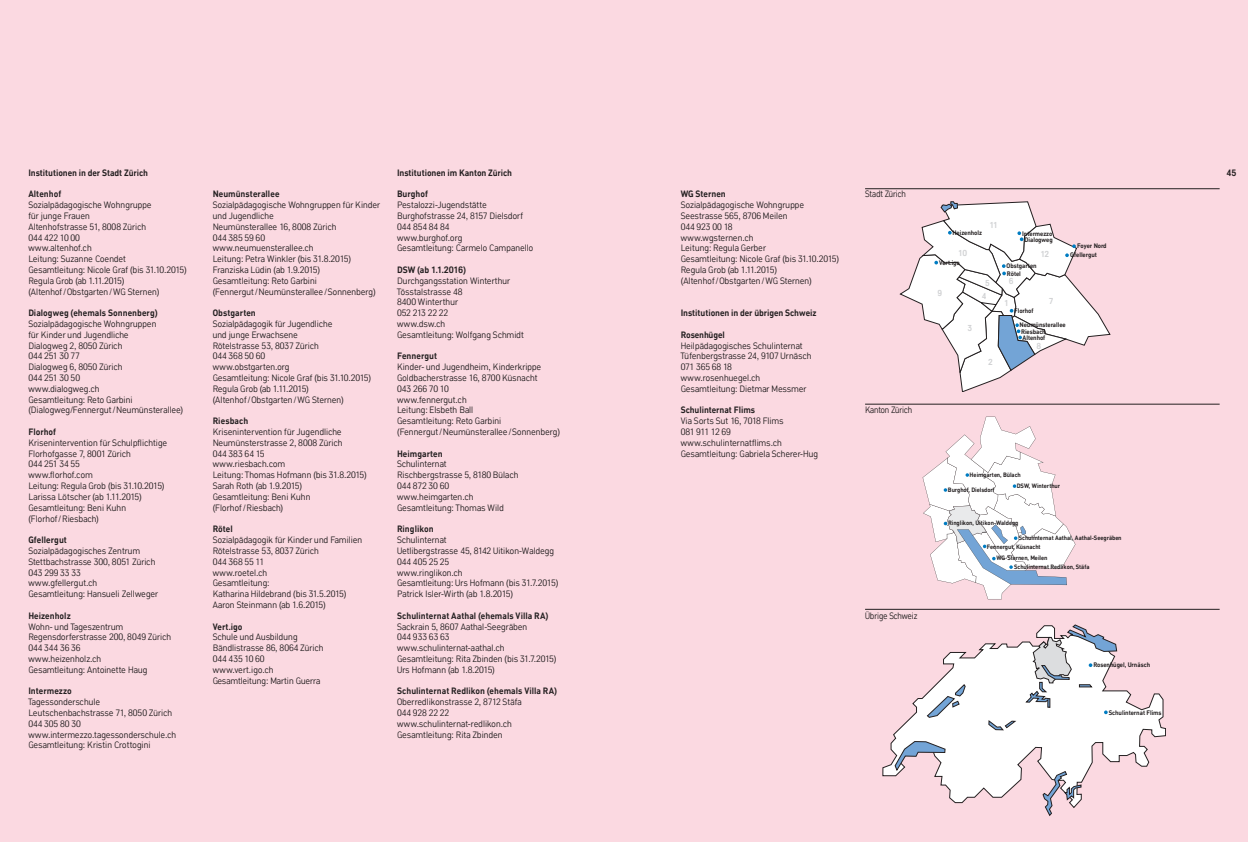
<style>
.page{position:relative;width:1248px;height:842px;background:#fff}
.page>*{position:absolute;margin:0;border:0;box-sizing:border-box;transform-origin:0 0}
.t1{font:9px/10.8px "Zkj";letter-spacing:.01em;color:#231f20}
.t2{font:700 9px "Zkj";letter-spacing:.01em;color:#231f20}
.t3{font:9px "Zkj";letter-spacing:.01em;color:#231f20;scale:.94 1}
.t4{font:9px "Zkj";letter-spacing:-.015em;color:#231f20;scale:.94 1}
.t5{font:700 8.4px "Zkj";color:#d1d2d4}
.t6{font:700 6.4px/7.3px "Zkj";color:#231f20}
.t7{font:700 6.1px/8.7px "Zkj";color:#231f20}
</style>
<div class="page">
<div style="left:0;top:0;width:624px;height:842px;background:#fbd9e1"></div>
<div style="left:624px;top:0;width:623px;height:842px;background:#fbd9e1"></div>
<svg style="left:882px;top:641px;width:283px;height:163px"></svg>
<svg style="left:988px;top:720px;width:27px;height:10px"></svg>
<svg style="left:927px;top:684px;width:38px;height:34px"></svg>
<svg style="left:1042px;top:771px;width:39px;height:45px"></svg>
<svg style="left:894px;top:741px;width:51px;height:29px"></svg>
<svg style="left:1025px;top:625px;width:91px;height:89px;background:#dfdce1"></svg>
<svg style="left:922px;top:417px;width:153px;height:182px"></svg>
<svg style="left:899px;top:201px;width:211px;height:191px"></svg>
<hr style="left:865px;top:189px;width:354px;height:1px;background:#231f20">
<hr style="left:865px;top:404px;width:354px;height:1px;background:#231f20">
<hr style="left:865px;top:609px;width:354px;height:1px;background:#231f20">
<p class="t2" style="left:28px;top:167px;width:121px">Institutionen in der Stadt Zürich</p>
<p class="t2" style="left:28px;top:189px;width:34px">Altenhof</p>
<p class="t1" style="left:28px;top:200px;width:160px">Sozialpädagogische Wohngruppe<br>für junge Frauen<br>Altenhofstrasse 51, 8008 Zürich<br>044 422 10 00<br>www.altenhof.ch<br>Leitung: Suzanne Coendet<br>Gesamtleitung: Nicole Graf (bis 31.10.2015)<br>Regula Grob (ab 1.11.2015) (Altenhof/Obstgarten/WG Sternen)</p>
<p class="t2" style="left:28px;top:308px;width:131px">Dialogweg (ehemals Sonnenberg)</p>
<p class="t1" style="left:28px;top:319px;width:156px">Sozialpädagogische Wohngruppen<br>für Kinder und Jugendliche<br>Dialogweg 2, 8050 Zürich<br>044 251 30 77<br>Dialogweg 6, 8050 Zürich<br>044 251 30 50<br>www.dialogweg.ch<br>Gesamtleitung: Reto Garbini (Dialogweg/Fennergut/Neumünsterallee)</p>
<p class="t2" style="left:28px;top:426px;width:29px">Florhof</p>
<p class="t1" style="left:28px;top:438px;width:140px">Krisenintervention für Schulpflichtige<br>Florhofgasse 7, 8001 Zürich<br>044 251 34 55<br>www.florhof.com<br>Leitung: Regula Grob (bis 31.10.2015)<br>Larissa Lötscher (ab 1.11.2015)<br>Gesamtleitung: Beni Kuhn (Florhof/Riesbach)</p>
<p class="t2" style="left:28px;top:534px;width:40px">Gfellergut</p>
<p class="t1" style="left:28px;top:546px;width:131px">Sozialpädagogisches Zentrum<br>Stettbachstrasse 300, 8051 Zürich<br>043 299 33 33<br>www.gfellergut.ch<br>Gesamtleitung: Hansueli Zellweger</p>
<p class="t2" style="left:28px;top:610px;width:44px">Heizenholz</p>
<p class="t1" style="left:28px;top:621px;width:144px">Wohn- und Tageszentrum<br>Regensdorferstrasse 200, 8049 Zürich<br>044 344 36 36<br>www.heizenholz.ch<br>Gesamtleitung: Antoinette Haug</p>
<p class="t2" style="left:28px;top:686px;width:45px">Intermezzo</p>
<p class="t1" style="left:28px;top:697px;width:149px">Tagessonderschule<br>Leutschenbachstrasse 71, 8050 Zürich<br>044 305 80 30 www.intermezzo.tagessonderschule.ch<br>Gesamtleitung: Kristin Crottogini</p>
<p class="t2" style="left:213px;top:189px;width:68px">Neumünsterallee</p>
<p class="t1" style="left:213px;top:200px;width:169px">Sozialpädagogische Wohngruppen für Kinder und Jugendliche<br>Neumünsterallee 16, 8008 Zürich<br>044 385 59 60<br>www.neumuensterallee.ch<br>Leitung: Petra Winkler (bis 31.8.2015)<br>Franziska Lüdin (ab 1.9.2015)<br>Gesamtleitung: Reto Garbini (Fennergut/Neumünsterallee/Sonnenberg)</p>
<p class="t2" style="left:213px;top:308px;width:45px">Obstgarten</p>
<p class="t1" style="left:213px;top:319px;width:160px">Sozialpädagogik für Jugendliche<br>und junge Erwachsene<br>Rötelstrasse 53, 8037 Zürich<br>044 368 50 60<br>www.obstgarten.org<br>Gesamtleitung: Nicole Graf (bis 31.10.2015)<br>Regula Grob (ab 1.11.2015) (Altenhof/Obstgarten/WG Sternen)</p>
<p class="t2" style="left:213px;top:416px;width:37px">Riesbach</p>
<p class="t1" style="left:213px;top:427px;width:155px">Krisenintervention für Jugendliche<br>Neumünsterstrasse 2, 8008 Zürich<br>044 383 64 15<br>www.riesbach.com<br>Leitung: Thomas Hofmann (bis 31.8.2015)<br>Sarah Roth (ab 1.9.2015)<br>Gesamtleitung: Beni Kuhn (Florhof/Riesbach)</p>
<p class="t2" style="left:213px;top:524px;width:22px">Rötel</p>
<p class="t1" style="left:213px;top:535px;width:151px">Sozialpädagogik für Kinder und Familien<br>Rötelstrasse 53, 8037 Zürich<br>044 368 55 11<br>www.roetel.ch<br>Gesamtleitung:<br>Katharina Hildebrand (bis 31.5.2015)<br>Aaron Steinmann (ab 1.6.2015)</p>
<p class="t2" style="left:213px;top:621px;width:31px">Vert.igo</p>
<p class="t1" style="left:213px;top:632px;width:112px">Schule und Ausbildung<br>Bändlistrasse 86, 8064 Zürich<br>044 435 10 60 www.vert.igo.ch<br>Gesamtleitung: Martin Guerra</p>
<p class="t2" style="left:397px;top:167px;width:116px">Institutionen im Kanton Zürich</p>
<p class="t2" style="left:397px;top:189px;width:32px">Burghof</p>
<p class="t1" style="left:397px;top:200px;width:138px">Pestalozzi-Jugendstätte<br>Burghofstrasse 24, 8157 Dielsdorf<br>044 854 84 84<br>www.burghof.org<br>Gesamtleitung: Carmelo Campanello</p>
<p class="t2" style="left:397px;top:264px;width:70px">DSW (ab 1.1.2016)</p>
<p class="t1" style="left:397px;top:276px;width:128px">Durchgangsstation Winterthur<br>Tösstalstrasse 48<br>8400 Winterthur<br>052 213 22 22<br>www.dsw.ch<br>Gesamtleitung: Wolfgang Schmidt</p>
<p class="t2" style="left:397px;top:351px;width:41px">Fennergut</p>
<p class="t1" style="left:397px;top:362px;width:164px">Kinder- und Jugendheim, Kinderkrippe<br>Goldbacherstrasse 16, 8700 Küsnacht<br>043 266 70 10<br>www.fennergut.ch<br>Leitung: Elsbeth Ball<br>Gesamtleitung: Reto Garbini (Fennergut/Neumünsterallee/Sonnenberg)</p>
<p class="t2" style="left:397px;top:448px;width:47px">Heimgarten</p>
<p class="t1" style="left:397px;top:459px;width:123px">Schulinternat<br>Rischbergstrasse 5, 8180 Bülach<br>044 872 30 60 www.heimgarten.ch<br>Gesamtleitung: Thomas Wild</p>
<p class="t2" style="left:397px;top:524px;width:38px">Ringlikon</p>
<p class="t1" style="left:397px;top:535px;width:162px">Schulinternat<br>Uetlibergstrasse 45, 8142 Uitikon-Waldegg<br>044 405 25 25<br>www.ringlikon.ch<br>Gesamtleitung: Urs Hofmann (bis 31.7.2015)<br>Patrick Isler-Wirth (ab 1.8.2015)</p>
<p class="t2" style="left:397px;top:610px;width:153px">Schulinternat Aathal (ehemals Villa RA)</p>
<p class="t1" style="left:397px;top:621px;width:161px">Sackrain 5, 8607 Aathal-Seegräben<br>044 933 63 63 www.schulinternat-aathal.ch<br>Gesamtleitung: Rita Zbinden (bis 31.7.2015)<br>Urs Hofmann (ab 1.8.2015)</p>
<p class="t2" style="left:397px;top:686px;width:161px">Schulinternat Redlikon (ehemals Villa RA)</p>
<p class="t1" style="left:397px;top:697px;width:126px">Oberredlikonstrasse 2, 8712 Stäfa<br>044 928 22 22 www.schulinternat-redlikon.ch<br>Gesamtleitung: Rita Zbinden</p>
<p class="t2" style="left:680px;top:189px;width:47px">WG Sternen</p>
<p class="t1" style="left:680px;top:200px;width:160px">Sozialpädagogische Wohngruppe<br>Seestrasse 565, 8706 Meilen<br>044 923 00 18<br>www.wgsternen.ch<br>Leitung: Regula Gerber<br>Gesamtleitung: Nicole Graf (bis 31.10.2015)<br>Regula Grob (ab 1.11.2015) (Altenhof/Obstgarten/WG Sternen)</p>
<p class="t2" style="left:680px;top:308px;width:137px">Institutionen in der übrigen Schweiz</p>
<p class="t2" style="left:680px;top:329px;width:45px">Rosenhügel</p>
<p class="t1" style="left:680px;top:340px;width:132px">Heilpädagogisches Schulinternat<br>Tüfenbergstrasse 24, 9107 Urnäsch<br>071 365 68 18 www.rosenhuegel.ch<br>Gesamtleitung: Dietmar Messmer</p>
<p class="t2" style="left:680px;top:405px;width:76px">Schulinternat Flims</p>
<p class="t1" style="left:680px;top:416px;width:139px">Via Sorts Sut 16, 7018 Flims<br>081 911 12 69 www.schulinternatflims.ch<br>Gesamtleitung: Gabriela Scherer-Hug</p>
<p class="t3" style="left:865px;top:189px;width:45px">Stadt Zürich</p>
<p class="t4" style="left:865px;top:405px;width:51px">Kanton Zürich</p>
<p class="t6" style="left:952px;top:229px;width:31px">Heizenholz</p>
<p class="t5" style="left:989px;top:220px;width:10px">11</p>
<p class="t6" style="left:1022px;top:230px;width:32px;line-height:6px;text-align:center">Intermezzo<br>Dialogweg</p>
<p class="t5" style="left:958px;top:248px;width:10px">10</p>
<p class="t5" style="left:1040px;top:249px;width:10px">12</p>
<p class="t6" style="left:939px;top:259px;width:22px">Vert.igo</p>
<p class="t6" style="left:1006px;top:262px;width:31px">Obstgarten<br>Rötel</p>
<p class="t5" style="left:937px;top:288px;width:6px">9</p>
<p class="t5" style="left:985px;top:278px;width:6px">5</p>
<p class="t5" style="left:1008px;top:276px;width:6px">6</p>
<p class="t5" style="left:981px;top:291px;width:6px">4</p>
<p class="t5" style="left:1004px;top:298px;width:6px">1</p>
<p class="t6" style="left:1014px;top:307px;width:21px">Florhof</p>
<p class="t5" style="left:1048px;top:296px;width:6px">7</p>
<p class="t6" style="left:1077px;top:242px;width:31px">Foyer Nord</p>
<p class="t6" style="left:1070px;top:251px;width:28px">Gfellergut</p>
<p class="t5" style="left:967px;top:323px;width:6px">3</p>
<p class="t5" style="left:988px;top:356px;width:6px">2</p>
<p class="t6" style="left:1019px;top:322px;width:48px;line-height:6.2px">Neumünsterallee<br>Riesbach</p>
<p class="t6" style="left:1022px;top:334px;width:24px">Altenhof</p>
<p class="t5" style="left:1036px;top:341px;width:6px">8</p>
<p class="t3" style="left:865px;top:611px;width:57px">Übrige Schweiz</p>
<p class="t7" style="left:969px;top:470px;width:53px">Heimgarten, Bülach</p>
<p class="t7" style="left:947px;top:486px;width:48px">Burghof, Dielsdorf</p>
<p class="t7" style="left:947px;top:519px;width:72px">Ringlikon, Uitikon-Waldegg</p>
<p class="t7" style="left:986px;top:542px;width:55px">Fennergut, Küsnacht</p>
<p class="t7" style="left:1016px;top:481px;width:45px">DSW, Winterthur</p>
<p class="t7" style="left:1018px;top:533px;width:104px">Schulinternat Aathal, Aathal-Seegräben</p>
<p class="t7" style="left:1014px;top:554px;width:77px;text-indent:-18px">WG Sternen, Meilen<br>Schulinternat Redlikon, Stäfa</p>
<p class="t6" style="left:1093px;top:661px;width:58px">Rosenhügel, Urnäsch</p>
<p class="t6" style="left:1108px;top:709px;width:54px">Schulinternat Flims</p>
<p class="t2" style="left:1226px;top:167px;width:11px">45</p>
</div>
